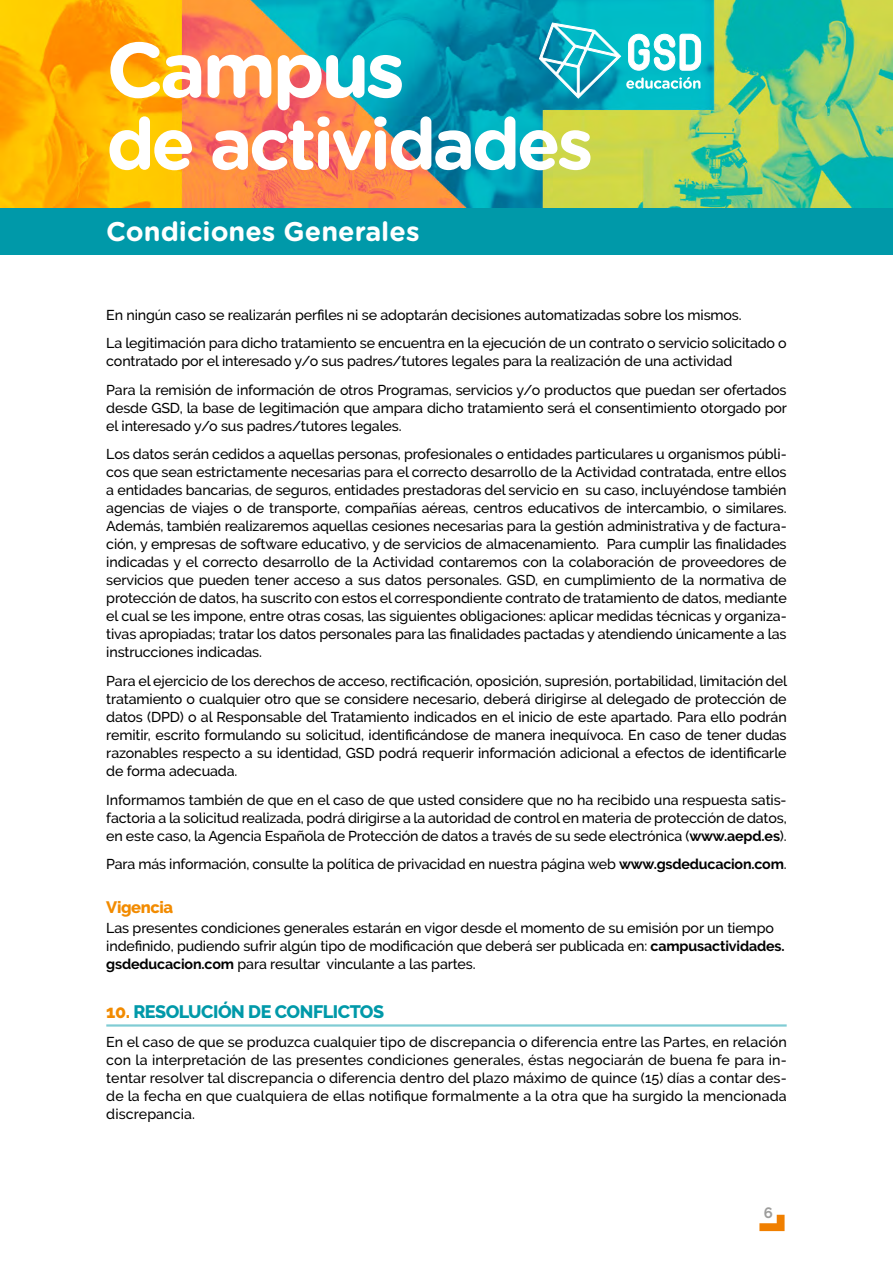
<style>
.page{position:relative;width:893px;height:1263px;background:#fff}
.page>*{position:absolute;margin:0;border:0;box-sizing:border-box;transform-origin:0 0}
.t1{font:700 78px "Gotham Rounded";letter-spacing:-.05em;color:#fff}
.t2{font:700 72px "Gotham Rounded";letter-spacing:-.05em;color:#fff}
.t3{font:700 27px "Gotham Rounded";color:#fff}
.t4{font:800 18px "Raleway";letter-spacing:-.025em;color:#0099a9}
.t5{font:800 16.5px "Raleway";letter-spacing:-.025em;color:#f28b00}
.t6{font:700 15px "Raleway";color:#9d9d9c}
.t7{font:500 14.25px/18px "Raleway";letter-spacing:-.01em;color:#000}
.s1{font-weight:700}
.s2{color:#f28b00}
</style>
<div class="page">
<img style="left:0;top:0;width:893px;height:208px">
<div style="left:0;top:208px;width:893px;height:47px;background:#0099a9"></div>
<svg style="left:759px;top:1215px;width:26px;height:16px"></svg>
<svg style="left:539px;top:22px;width:162px;height:77px"></svg>
<hr style="left:106px;top:1024px;width:681px;height:2px;background:#80ccd4">
<h1 class="t1" style="left:106px;top:13px;width:300px">Campus</h1>
<h2 class="t2" style="left:106px;top:91px;width:489px">de actividades</h2>
<h3 class="t3" style="left:106px;top:211px;width:315px">Condiciones Generales</h3>
<p class="t7" style="left:106px;top:300px;width:682px;line-height:28.7px">En ningún caso se realizarán perfiles ni se adoptarán decisiones automatizadas sobre los mismos.<br>La legitimación para dicho tratamiento se encuentra en la ejecución de un contrato o servicio solicitado o</p>
<p class="t7" style="left:106px;top:347px;width:682px;line-height:28.7px">contratado por el interesado y/o sus padres/tutores legales para la realización de una actividad<br>Para la remisión de información de otros Programas, servicios y/o productos que puedan ser ofertados</p>
<p class="t7" style="left:106px;top:399px;width:682px">desde GSD, la base de legitimación que ampara dicho tratamiento será el consentimiento otorgado por el interesado y/o sus padres/tutores legales.</p>
<p class="t7" style="left:106px;top:445px;width:682px;text-align:justify">Los datos serán cedidos a aquellas personas, profesionales o entidades particulares u organismos públi&shy;cos que sean estrictamente necesarias para el correcto desarrollo de la Actividad contratada, entre ellos a entidades bancarias, de seguros, entidades prestadoras del servicio en su caso, incluyéndose también agencias de viajes o de transporte, compañías aéreas, centros educativos de intercambio, o similares.<br>Además, también realizaremos aquellas cesiones necesarias para la gestión administrativa y de factura&shy;ción, y empresas de software educativo, y de servicios de almacenamiento. Para cumplir las finalidades indicadas y el correcto desarrollo de la Actividad contaremos con la colaboración de proveedores de servicios que pueden tener acceso a sus datos personales. GSD, en cumplimiento de la normativa de protección de datos, ha suscrito con estos el correspondiente contrato de tratamiento de datos, mediante el cual se les impone, entre otras cosas, las siguientes obligaciones: aplicar medidas técnicas y organiza&shy;tivas apropiadas; tratar los datos personales para las finalidades pactadas y atendiendo únicamente a las instrucciones indicadas.</p>
<p class="t7" style="left:106px;top:672px;width:682px;text-align:justify">Para el ejercicio de los derechos de acceso, rectificación, oposición, supresión, portabilidad, limitación del tratamiento o cualquier otro que se considere necesario, deberá dirigirse al delegado de protección de datos (DPD) o al Responsable del Tratamiento indicados en el inicio de este apartado. Para ello podrán remitir, escrito formulando su solicitud, identificándose de manera inequívoca. En caso de tener dudas razonables respecto a su identidad, GSD podrá requerir información adicional a efectos de identificarle de forma adecuada.</p>
<p class="t7" style="left:106px;top:791px;width:682px;text-align:justify">Informamos también de que en el caso de que usted considere que no ha recibido una respuesta satis&shy;factoria a la solicitud realizada, podrá dirigirse a la autoridad de control en materia de protección de datos, en este caso, la Agencia Española de Protección de datos a través de su sede electrónica (<span class="s1">www.aepd.es</span>).</p>
<p class="t7" style="left:106px;top:855px;width:682px">Para más información, consulte la política de privacidad en nuestra página web <span class="s1">www.gsdeducacion.com</span>.</p>
<p class="t5" style="left:106px;top:897px;width:68px">Vigencia</p>
<p class="t7" style="left:106px;top:919px;width:680px">Las presentes condiciones generales estarán en vigor desde el momento de su emisión por un tiempo indefinido, pudiendo sufrir algún tipo de modificación que deberá ser publicada en: <span class="s1">campusactividades. gsdeducacion.com</span> para resultar vinculante a las partes.</p>
<p class="t4" style="left:106px;top:1001px;width:279px"><span class="s2">10.</span> RESOLUCIÓN DE CONFLICTOS</p>
<p class="t7" style="left:106px;top:1032px;width:682px;text-align:justify">En el caso de que se produzca cualquier tipo de discrepancia o diferencia entre las Partes, en relación con la interpretación de las presentes condiciones generales, éstas negociarán de buena fe para in&shy;tentar resolver tal discrepancia o diferencia dentro del plazo máximo de quince (15) días a contar des&shy;de la fecha en que cualquiera de ellas notifique formalmente a la otra que ha surgido la mencionada discrepancia.</p>
<p class="t6" style="left:764px;top:1203px;width:11px">6</p>
</div>
